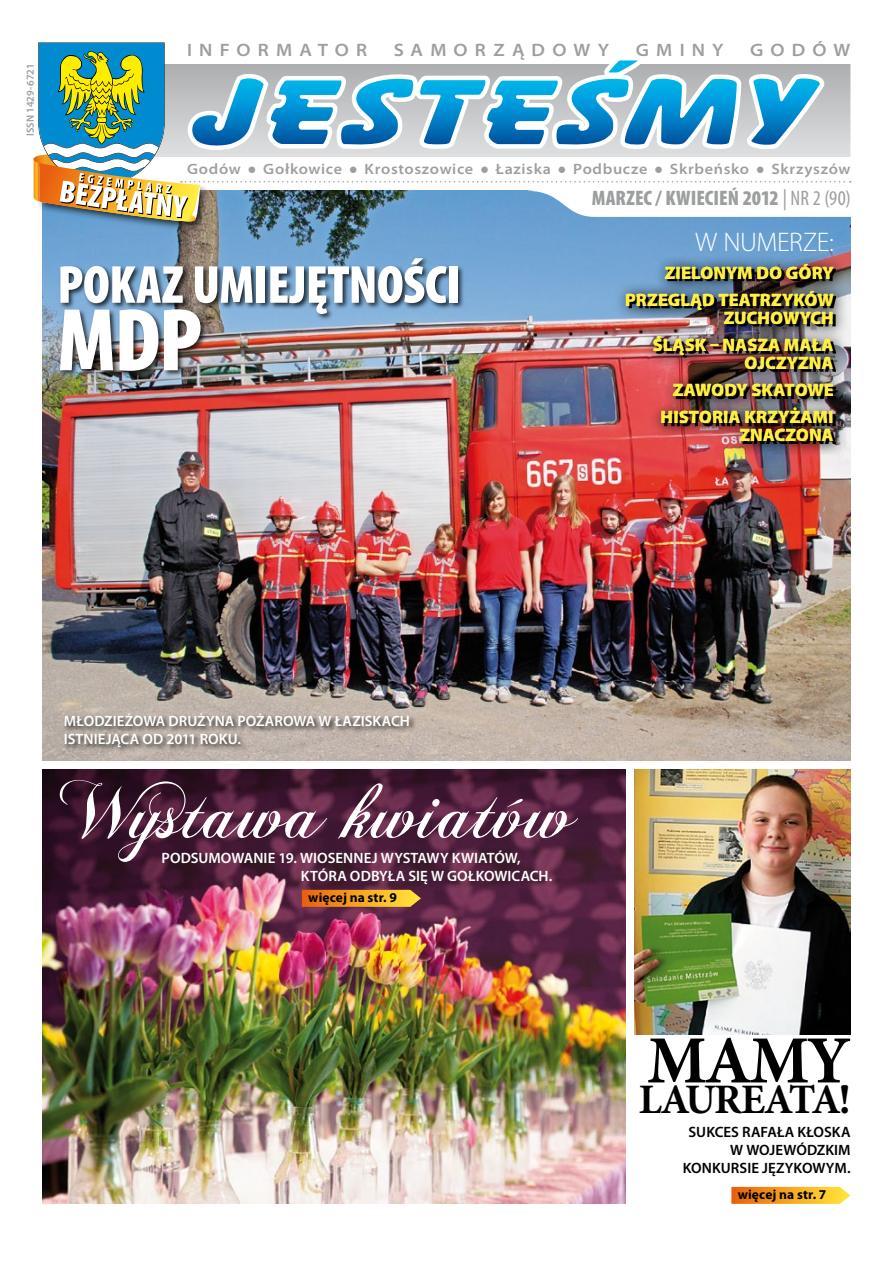
<style>
.page{position:relative;width:893px;height:1263px;background:#fff}
.page>*{position:absolute;margin:0;border:0;box-sizing:border-box;transform-origin:0 0}
.t1{font:900 condensed 90px "Myriad Pro";color:#fff}
.t2{font:84px "Chopin Script";color:#fff}
.t3{font:700 67.5px "Minion Pro";color:#000}
.t4{font:900 condensed 54px "Myriad Pro";letter-spacing:-.01em;color:#fff}
.t5{font:700 42px "Minion Pro";letter-spacing:-.04em;color:#000}
.t6{font:300 27px "Myriad Pro";color:#fff}
.t7{font:900 condensed 21px "Myriad Pro";color:#9c9e9f}
.t8{font:900 18px/27px "Myriad Pro";color:#ffef44;text-align:right}
.t9{font:600 semi-expanded 18px "Myriad Pro";letter-spacing:.395em;color:#9c9e9f}
.t10{font:600 15px/18px "Myriad Pro";letter-spacing:.005em;color:#fff}
.t11{font:600 semi-expanded 15px "Myriad Pro";letter-spacing:.045em;color:#9c9e9f}
.t12{font:600 15px/18px "Myriad Pro";letter-spacing:.005em;color:#000;text-align:right}
.t13{font:700 13.5px "Myriad Pro";letter-spacing:.01em;color:#000}
.t14{font:600 10.5px "Myriad Pro";letter-spacing:.01em;color:#9c9e9f}
.s1{font-family:"Arial";font-weight:400;font-stretch:normal}
.s2{font-weight:400}
</style>
<div class="page">
<img style="left:42px;top:223px;width:808px;height:538px">
<div style="left:59px;top:256px;width:406px;height:122px;background:#000;opacity:.75"></div>
<img style="left:42px;top:769px;width:584px;height:435px">
<img style="left:634px;top:769px;width:216px;height:266px">
<svg style="left:302px;top:890px;width:119px;height:17px;background:#ec9c23"></svg>
<svg style="left:639px;top:1000px;width:212px;height:204px"></svg>
<div style="left:843px;top:1166px;width:12px;height:11px;border:9px solid #fff;border-radius:50%"></div>
<img style="left:613px;top:250px;width:234px;height:205px">
<div style="left:63px;top:711px;width:354px;height:43px;background:#000;opacity:.75"></div>
<img style="left:629px;top:266px;width:207px;height:178px">
<div style="left:35px;top:183px;width:174px;height:48px;background:#000;opacity:.75"></div>
<svg style="left:34px;top:42px;width:818px;height:181px"></svg>
<p class="t14" style="left:23px;top:136px;width:74px;rotate:-90deg">ISSN 1429-6721</p>
<p class="t9" style="left:187px;top:40px;width:182px">Informat or</p>
<p class="t9" style="left:394px;top:40px;width:217px">Samorządow y</p>
<p class="t9" style="left:636px;top:40px;width:89px">GmIny</p>
<p class="t9" style="left:750px;top:40px;width:99px">Godów</p>
<p class="t11" style="left:187px;top:160px;width:665px">Godów <span class="s1">●</span> Gołkowice <span class="s1">●</span> Krostoszowice <span class="s1">●</span> Łaziska <span class="s1">●</span> Podbucze <span class="s1">●</span> Skrbeńsko <span class="s1">●</span> Skrzyszów</p>
<h3 class="t7" style="left:592px;top:186px;width:260px">MARZEC / KWIECIEŃ 2012 <span class="s2">| NR 2 (90)</span></h3>
<h3 class="t4" style="left:57px;top:255px;width:405px">POKAZ UMIEJĘTNOŚCI</h3>
<h1 class="t1" style="left:57px;top:290px;width:146px">MDP</h1>
<h3 class="t6" style="left:695px;top:226px;width:140px">W NUMERZE:</h3>
<p class="t8" style="left:625px;top:260px;width:210px">ZIELONYM DO GÓRY<br>PRZEGLĄD TEATRZYKÓW</p>
<p class="t8" style="left:653px;top:305px;width:182px">ZUCHOWYCH<br>ŚLĄSK – NASZA MAŁA</p>
<p class="t8" style="left:661px;top:350px;width:175px">OJCZYZNA<br>ZAWODY SKATOWE<br>HISTORIA KRZYŻAMI</p>
<p class="t8" style="left:740px;top:422px;width:96px">ZNACZONA</p>
<p class="t10" style="left:64px;top:711px;width:348px">MŁODZIEŻOWA DRUŻYNA POŻAROWA W ŁAZISKACH<br>ISTNIEJĄCA OD 2011 ROKU.</p>
<h2 class="t2" style="left:60px;top:759px;width:518px">wystawa kwiatów</h2>
<p class="t10" style="left:301px;top:849px;width:253px;text-indent:-139px">PODSUMOWANIE 19. WIOSENNEJ WYSTAWY KWIATÓW,<br>KTÓRA ODBYŁA SIĘ W GOŁKOWICACH.</p>
<p class="t13" style="left:308px;top:888px;width:90px">więcej na str. 9</p>
<h3 class="t3" style="left:647px;top:1013px;width:205px">MAMY</h3>
<h3 class="t5" style="left:639px;top:1070px;width:213px">LAUREATA!</h3>
<p class="t12" style="left:683px;top:1122px;width:169px">SUKCES RAFAŁA KŁOSKA<br>W WOJEWÓDZKIM<br>KONKURSIE JĘZYKOWYM.</p>
<p class="t13" style="left:738px;top:1185px;width:90px">więcej na str. 7</p>
</div>
